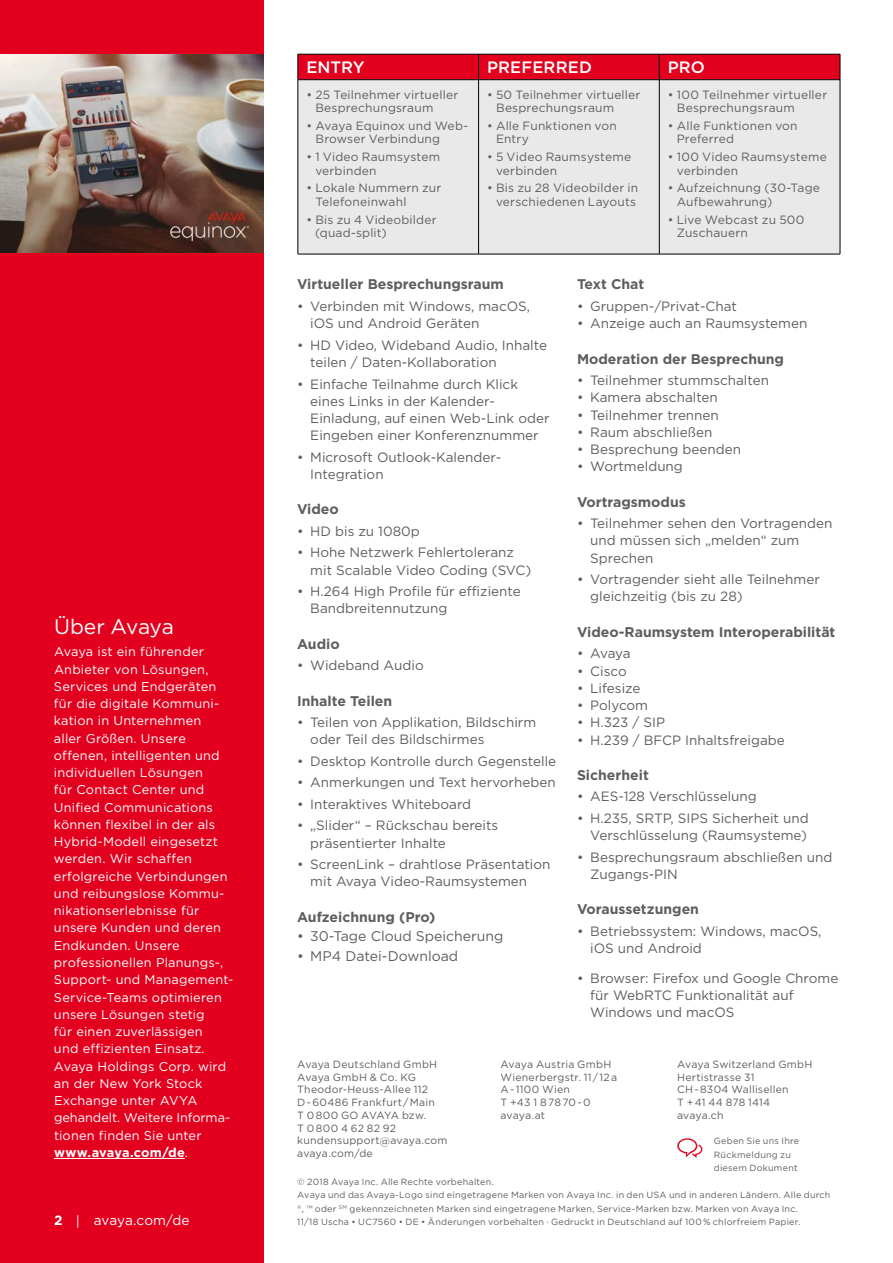
<style>
.page{position:relative;width:893px;height:1263px;background:#fff}
.page>*{position:absolute;margin:0;border:0;box-sizing:border-box;transform-origin:0 0}
.t1{font:21px "Gotham";letter-spacing:-.015em;color:#fff}
.t2{font:500 16.5px "Gotham";letter-spacing:.01em;color:#fff}
.t3{font:700 14.1px "Gotham";color:#5e5e5d}
.t4{font:14.1px "Gotham";color:#5e5e5d}
.t5{font:13.5px/17.2px "Gotham";color:#5e5e5d}
.t6{font:13.5px "Gotham";color:#fff}
.t7{font:12.75px/17.2px "Gotham";letter-spacing:.015em;color:#fff}
.t8{font:12px/13.5px "Gotham";letter-spacing:.015em;color:#5e5e5d}
.t9{font:10.5px/12.8px "Gotham";letter-spacing:.02em;color:#5e5e5d}
.t10{font:9px/13.5px "Gotham";letter-spacing:.025em;color:#5e5e5d}
.s1{font-weight:700}
</style>
<div class="page">
<div style="left:0;top:0;width:264px;height:1263px;background:#e3001e"></div>
<svg style="left:677px;top:1139px;width:25px;height:18px"></svg>
<img style="left:0;top:54px;width:264px;height:199px">
<hr style="left:54px;top:1158px;width:131px;height:1px;background:#fff">
<div style="left:299px;top:80px;width:541px;height:174px;background:#e9e9e9"></div>
<hr style="left:478px;top:80px;width:1px;height:174px;background:#000">
<hr style="left:298px;top:80px;width:1px;height:174px;background:#000">
<hr style="left:659px;top:80px;width:1px;height:174px;background:#000">
<hr style="left:840px;top:80px;width:1px;height:174px;background:#000">
<hr style="left:479px;top:254px;width:180px;height:1px;background:#000">
<hr style="left:659px;top:254px;width:181px;height:1px;background:#000">
<div style="left:298px;top:54px;width:543px;height:26px;background:#e3001e"></div>
<hr style="left:479px;top:54px;width:180px;height:1px;background:#000">
<hr style="left:659px;top:54px;width:181px;height:1px;background:#000">
<hr style="left:298px;top:79px;width:181px;height:1px;background:#000">
<hr style="left:479px;top:79px;width:180px;height:1px;background:#000">
<hr style="left:659px;top:79px;width:181px;height:1px;background:#000">
<hr style="left:298px;top:254px;width:181px;height:1px;background:#000">
<h1 class="t1" style="left:54px;top:615px;width:121px">Über Avaya</h1>
<p class="t7" style="left:54px;top:643px;width:181px">Avaya ist ein führender<br>Anbieter von Lösungen,<br>Services und Endgeräten für die digitale Kommuni&shy;kation in Unternehmen<br>aller Größen. Unsere offenen, intelligenten und individuellen Lösungen<br>für Contact Center und<br>Unified Communications können flexibel in der als<br>Hybrid-Modell eingesetzt werden. Wir schaffen erfolgreiche Verbindungen und reibungslose Kommu&shy;nikationserlebnisse für unsere Kunden und deren<br>Endkunden. Unsere professionellen Planungs-,<br>Support- und Management-<br>Service-Teams optimieren unsere Lösungen stetig<br>für einen zuverlässigen<br>und effizienten Einsatz.<br>Avaya Holdings Corp. wird an der New York Stock<br>Exchange unter AVYA gehandelt. Weitere Informa&shy;tionen finden Sie unter <span class="s1">www.avaya.com/de</span>.</p>
<p class="t6" style="left:54px;top:1212px;width:137px"><span class="s1">2</span> | avaya.com/de</p>
<p class="t2" style="left:306px;top:58px;width:60px">ENTRY</p>
<p class="t2" style="left:487px;top:58px;width:107px">PREFERRED</p>
<p class="t2" style="left:668px;top:58px;width:39px">PRO</p>
<p class="t8" style="left:315px;top:87px;width:145px;text-indent:-9px">• 25 Teilnehmer virtueller<br>Besprechungsraum</p>
<p class="t8" style="left:315px;top:119px;width:154px;text-indent:-9px">• Avaya Equinox und Web-<br>Browser Verbindung</p>
<p class="t8" style="left:315px;top:150px;width:126px;text-indent:-9px">• 1 Video Raumsystem verbinden</p>
<p class="t8" style="left:315px;top:181px;width:128px;text-indent:-9px">• Lokale Nummern zur<br>Telefoneinwahl</p>
<p class="t8" style="left:315px;top:212px;width:123px;text-indent:-9px">• Bis zu 4 Videobilder (quad-split)</p>
<p class="t8" style="left:677px;top:87px;width:152px;text-indent:-9px">• 100 Teilnehmer virtueller<br>Besprechungsraum</p>
<p class="t8" style="left:677px;top:119px;width:122px;text-indent:-9px">• Alle Funktionen von<br>Preferred</p>
<p class="t8" style="left:677px;top:150px;width:152px;text-indent:-9px">• 100 Video Raumsysteme verbinden</p>
<p class="t8" style="left:677px;top:181px;width:145px;text-indent:-9px">• Aufzeichnung (30-Tage<br>Aufbewahrung)</p>
<p class="t8" style="left:677px;top:212px;width:129px;text-indent:-9px">• Live Webcast zu 500<br>Zuschauern</p>
<p class="t8" style="left:496px;top:87px;width:146px;text-indent:-9px">• 50 Teilnehmer virtueller<br>Besprechungsraum</p>
<p class="t8" style="left:496px;top:119px;width:122px;text-indent:-9px">• Alle Funktionen von<br>Entry</p>
<p class="t8" style="left:496px;top:150px;width:137px;text-indent:-9px">• 5 Video Raumsysteme verbinden</p>
<p class="t8" style="left:487px;top:181px;width:153px;text-align:center">• Bis zu 28 Videobilder in verschiedenen Layouts</p>
<p class="t3" style="left:297px;top:276px;width:208px">Virtueller Besprechungsraum</p>
<p class="t5" style="left:310px;top:297px;width:221px;text-indent:-13px">• Verbinden mit Windows, macOS, iOS und Android Geräten</p>
<p class="t5" style="left:310px;top:336px;width:238px;text-indent:-13px">• HD Video, Wideband Audio, Inhalte teilen / Daten-Kollaboration</p>
<p class="t5" style="left:310px;top:375px;width:241px;text-indent:-13px">• Einfache Teilnahme durch Klick eines Links in der Kalender-<br>Einladung, auf einen Web-Link oder<br>Eingeben einer Konferenznummer</p>
<p class="t5" style="left:310px;top:448px;width:191px;text-indent:-13px">• Microsoft Outlook-Kalender-<br>Integration</p>
<p class="t3" style="left:297px;top:501px;width:43px">Video</p>
<p class="t5" style="left:297px;top:522px;width:124px">• HD bis zu 1080p</p>
<p class="t5" style="left:310px;top:544px;width:222px;text-indent:-13px">• Hohe Netzwerk Fehlertoleranz mit Scalable Video Coding (SVC)</p>
<p class="t5" style="left:310px;top:582px;width:212px;text-indent:-13px">• H.264 High Profile für effiziente<br>Bandbreitennutzung</p>
<p class="t3" style="left:297px;top:635px;width:44px">Audio</p>
<p class="t5" style="left:297px;top:656px;width:128px">• Wideband Audio</p>
<p class="t3" style="left:297px;top:692px;width:97px">Inhalte Teilen</p>
<p class="t5" style="left:310px;top:713px;width:227px;text-indent:-13px">• Teilen von Applikation, Bildschirm oder Teil des Bildschirmes</p>
<p class="t5" style="left:297px;top:752px;width:261px">• Desktop Kontrolle durch Gegenstelle</p>
<p class="t5" style="left:297px;top:774px;width:260px">• Anmerkungen und Text hervorheben</p>
<p class="t5" style="left:297px;top:795px;width:176px">• Interaktives Whiteboard</p>
<p class="t5" style="left:310px;top:817px;width:189px;text-indent:-13px">• „Slider“ – Rückschau bereits präsentierter Inhalte</p>
<p class="t5" style="left:310px;top:855px;width:242px;text-indent:-13px">• ScreenLink – drahtlose Präsentation mit Avaya Video-Raumsystemen</p>
<p class="t3" style="left:297px;top:908px;width:140px">Aufzeichnung (Pro)</p>
<p class="t4" style="left:297px;top:929px;width:208px">• 30-Tage Cloud Speicherung</p>
<p class="t4" style="left:297px;top:948px;width:163px">• MP4 Datei-Download</p>
<p class="t3" style="left:577px;top:276px;width:69px">Text Chat</p>
<p class="t5" style="left:577px;top:297px;width:162px">• Gruppen-/Privat-Chat</p>
<p class="t5" style="left:577px;top:315px;width:232px">• Anzeige auch an Raumsystemen</p>
<p class="t3" style="left:577px;top:350px;width:209px">Moderation der Besprechung</p>
<p class="t5" style="left:577px;top:371px;width:194px">• Teilnehmer stummschalten</p>
<p class="t5" style="left:577px;top:389px;width:142px">• Kamera abschalten</p>
<p class="t5" style="left:577px;top:406px;width:143px">• Teilnehmer trennen</p>
<p class="t5" style="left:577px;top:423px;width:137px">• Raum abschließen</p>
<p class="t5" style="left:577px;top:440px;width:166px">• Besprechung beenden</p>
<p class="t5" style="left:577px;top:458px;width:107px">• Wortmeldung</p>
<p class="t3" style="left:577px;top:493px;width:110px">Vortragsmodus</p>
<p class="t5" style="left:590px;top:514px;width:244px;text-indent:-13px">• Teilnehmer sehen den Vortragenden und müssen sich „melden“ zum<br>Sprechen</p>
<p class="t5" style="left:590px;top:570px;width:231px;text-indent:-13px">• Vortragender sieht alle Teilnehmer gleichzeitig (bis zu 28)</p>
<p class="t3" style="left:577px;top:624px;width:260px">Video-Raumsystem Interoperabilität</p>
<p class="t5" style="left:577px;top:645px;width:55px">• Avaya</p>
<p class="t5" style="left:577px;top:662px;width:51px">• Cisco</p>
<p class="t5" style="left:577px;top:679px;width:65px">• Lifesize</p>
<p class="t5" style="left:577px;top:696px;width:73px">• Polycom</p>
<p class="t5" style="left:577px;top:714px;width:90px">• H.323 / SIP</p>
<p class="t5" style="left:577px;top:731px;width:209px">• H.239 / BFCP Inhaltsfreigabe</p>
<p class="t3" style="left:577px;top:767px;width:73px">Sicherheit</p>
<p class="t5" style="left:577px;top:788px;width:181px">• AES-128 Verschlüsselung</p>
<p class="t5" style="left:577px;top:809px;width:233px;text-align:right">• H.235, SRTP, SIPS Sicherheit und<br>Verschlüsselung (Raumsysteme)</p>
<p class="t5" style="left:590px;top:848px;width:244px;text-indent:-13px">• Besprechungsraum abschließen und<br>Zugangs-PIN</p>
<p class="t3" style="left:577px;top:901px;width:124px">Voraussetzungen</p>
<p class="t5" style="left:590px;top:922px;width:233px;text-indent:-13px">• Betriebssystem: Windows, macOS, iOS und Android</p>
<p class="t5" style="left:590px;top:969px;width:250px;text-indent:-13px">• Browser: Firefox und Google Chrome für WebRTC Funktionalität auf<br>Windows und macOS</p>
<p class="t9" style="left:297px;top:1057px;width:152px">Avaya Deutschland GmbH<br>Avaya GmbH &amp; Co. KG<br>Theodor-Heuss-Allee 112<br>D-60486 Frankfurt/Main<br>T 0800 GO AVAYA bzw.<br>T 0800 4 62 82 92 kundensupport@avaya.com avaya.com/de</p>
<p class="t9" style="left:501px;top:1057px;width:118px">Avaya Austria GmbH<br>Wienerbergstr. 11/12a<br>A-1100 Wien<br>T +43 1 87870-0 avaya.at</p>
<p class="t9" style="left:677px;top:1057px;width:137px">Avaya Switzerland GmbH<br>Hertistrasse 31<br>CH-8304 Wallisellen<br>T +41 44 878 1414 avaya.ch</p>
<p class="t10" style="left:714px;top:1134px;width:87px">Geben Sie uns Ihre<br>Rückmeldung zu diesem Dokument</p>
<p class="t10" style="left:297px;top:1174px;width:535px">© 2018 Avaya Inc. Alle Rechte vorbehalten.<br>Avaya und das Avaya-Logo sind eingetragene Marken von Avaya Inc. in den USA und in anderen Ländern. Alle durch <sup>®</sup>, ™ oder <sup>SM</sup> gekennzeichneten Marken sind eingetragene Marken, Service-Marken bzw. Marken von Avaya Inc.<br>11/18 Uscha • UC7560 • DE • Änderungen vorbehalten · Gedruckt in Deutschland auf 100% chlorfreiem Papier.</p>
</div>
